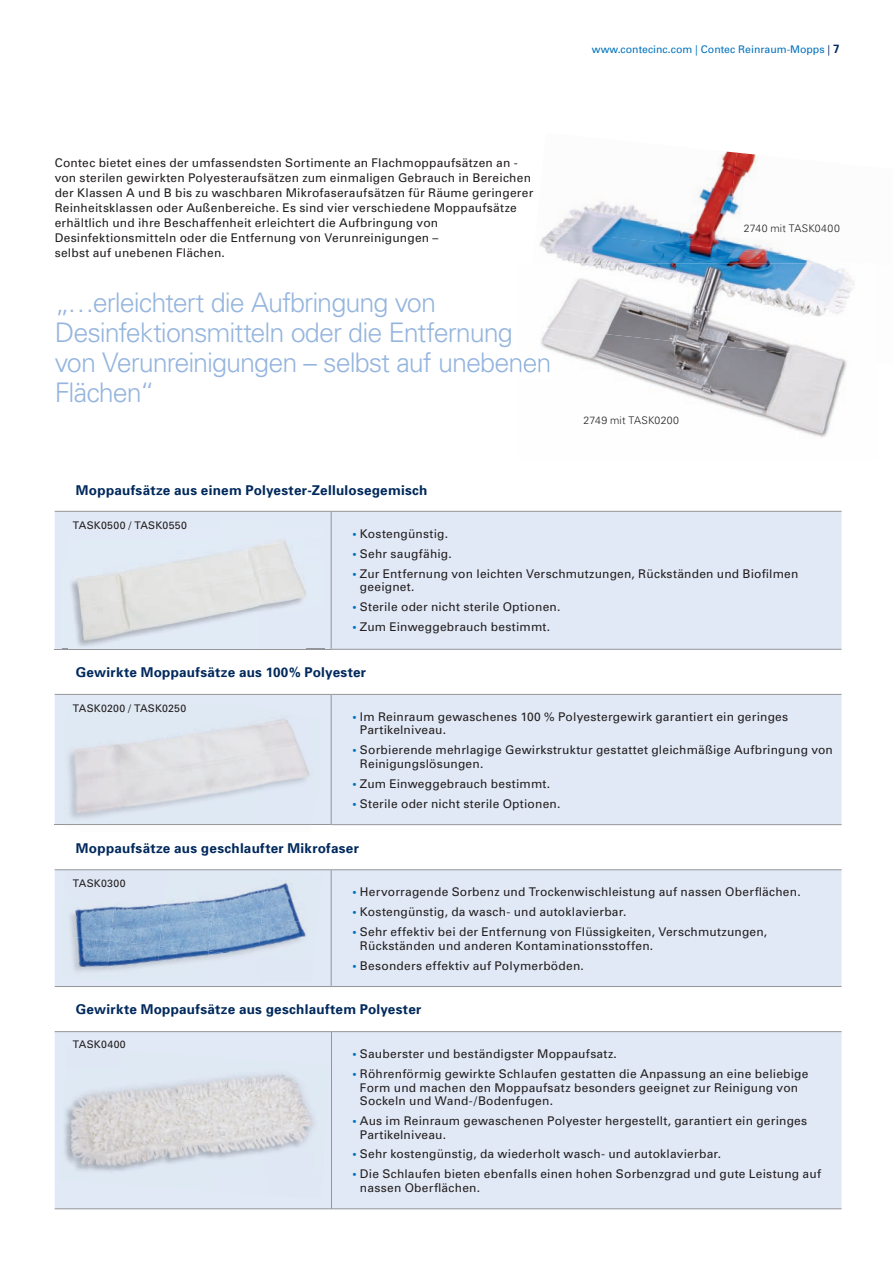
<style>
.page{position:relative;width:893px;height:1263px;background:#fff}
.page>*{position:absolute;margin:0;border:0;box-sizing:border-box;transform-origin:0 0}
.t1{font:300 27px/30px "Univers";letter-spacing:-.04em;color:#95b5de}
.t2{font:700 13.5px "Univers";letter-spacing:.02em;color:#00295c}
.t3{font:12px/13.5px "Univers";letter-spacing:.02em;color:#231f20}
.t4{font:10.5px "Univers";letter-spacing:.02em;color:#231f20}
.t5{font:10.5px "Univers";color:#0072bc}
.t6{font:300 10.5px "Univers";letter-spacing:.02em;color:#231f20}
.s1{color:#00295c}
.s2{font-weight:700;font-size:12px;color:#00295c}
.s3{font-weight:700;color:#0072bc}
</style>
<div class="page">
<img style="left:553px;top:151px;width:177px;height:78px">
<img style="left:726px;top:152px;width:31px;height:77px">
<img style="left:539px;top:229px;width:276px;height:34px">
<svg style="left:55px;top:512px;width:786px;height:696px;fill:#e1e9f6"></svg>
<hr style="left:331px;top:648px;width:510px;height:1px;background:#939598">
<hr style="left:331px;top:693px;width:510px;height:1px;background:#939598">
<hr style="left:331px;top:824px;width:510px;height:1px;background:#939598">
<hr style="left:331px;top:869px;width:510px;height:1px;background:#939598">
<hr style="left:331px;top:985px;width:510px;height:1px;background:#939598">
<hr style="left:331px;top:1030px;width:510px;height:1px;background:#939598">
<hr style="left:331px;top:1208px;width:510px;height:1px;background:#939598">
<hr style="left:331px;top:511px;width:1px;height:137px;background:#939598">
<hr style="left:55px;top:648px;width:276px;height:1px;background:#939598">
<hr style="left:55px;top:693px;width:276px;height:1px;background:#939598">
<hr style="left:331px;top:694px;width:1px;height:130px;background:#939598">
<hr style="left:55px;top:824px;width:276px;height:1px;background:#939598">
<hr style="left:55px;top:869px;width:276px;height:1px;background:#939598">
<hr style="left:331px;top:869px;width:1px;height:116px;background:#939598">
<hr style="left:55px;top:985px;width:276px;height:1px;background:#939598">
<hr style="left:55px;top:1030px;width:276px;height:1px;background:#939598">
<hr style="left:331px;top:1031px;width:1px;height:177px;background:#939598">
<hr style="left:55px;top:1208px;width:276px;height:1px;background:#939598">
<hr style="left:55px;top:511px;width:276px;height:1px;background:#939598">
<hr style="left:331px;top:511px;width:510px;height:1px;background:#939598">
<img style="left:62px;top:520px;width:52px;height:43px">
<div style="left:114px;top:520px;width:157px;height:19px;background:#e1eaf6"></div>
<img style="left:271px;top:520px;width:53px;height:43px">
<img style="left:62px;top:563px;width:7px;height:43px">
<img style="left:306px;top:563px;width:18px;height:43px">
<img style="left:62px;top:606px;width:7px;height:42px">
<img style="left:306px;top:606px;width:18px;height:42px">
<img style="left:62px;top:648px;width:262px;height:5px">
<img style="left:69px;top:576px;width:94px;height:36px">
<img style="left:163px;top:648px;width:95px;height:1px">
<img style="left:258px;top:648px;width:47px;height:1px">
<img style="left:69px;top:539px;width:189px;height:37px">
<img style="left:258px;top:539px;width:48px;height:73px">
<div style="left:163px;top:576px;width:95px;height:36px;background:#e3e3e2"></div>
<img style="left:69px;top:612px;width:237px;height:36px">
<img style="left:64px;top:825px;width:248px;height:6px">
<div style="left:64px;top:702px;width:257px;height:122px;background:#dfe9f4"></div>
<img style="left:65px;top:719px;width:192px;height:103px">
<img style="left:257px;top:719px;width:52px;height:103px">
<img style="left:64px;top:871px;width:52px;height:19px">
<img style="left:116px;top:871px;width:51px;height:11px">
<img style="left:167px;top:871px;width:103px;height:11px">
<img style="left:270px;top:871px;width:53px;height:45px">
<img style="left:62px;top:890px;width:5px;height:43px">
<img style="left:305px;top:915px;width:13px;height:44px">
<img style="left:62px;top:933px;width:44px;height:48px">
<img style="left:106px;top:975px;width:154px;height:7px">
<img style="left:260px;top:958px;width:54px;height:24px">
<img style="left:67px;top:882px;width:47px;height:14px">
<img style="left:114px;top:882px;width:50px;height:19px">
<img style="left:164px;top:882px;width:49px;height:25px">
<img style="left:213px;top:882px;width:49px;height:30px">
<img style="left:262px;top:882px;width:43px;height:35px">
<img style="left:67px;top:896px;width:48px;height:40px">
<img style="left:110px;top:901px;width:54px;height:39px">
<img style="left:159px;top:907px;width:54px;height:38px">
<img style="left:209px;top:912px;width:53px;height:39px">
<img style="left:258px;top:917px;width:47px;height:39px">
<img style="left:67px;top:936px;width:43px;height:39px">
<img style="left:107px;top:940px;width:53px;height:35px">
<img style="left:156px;top:945px;width:53px;height:30px">
<img style="left:206px;top:951px;width:52px;height:24px">
<img style="left:256px;top:956px;width:49px;height:19px">
<svg style="left:63px;top:1066px;width:3px;height:7px"></svg>
<img style="left:62px;top:1073px;width:1px;height:40px">
<img style="left:63px;top:1073px;width:1px;height:22px">
<img style="left:66px;top:1046px;width:54px;height:27px">
<img style="left:119px;top:1049px;width:54px;height:17px">
<img style="left:172px;top:1053px;width:53px;height:13px">
<img style="left:225px;top:1057px;width:53px;height:9px">
<img style="left:277px;top:1060px;width:53px;height:49px">
<img style="left:321px;top:1108px;width:6px;height:45px">
<img style="left:58px;top:1135px;width:52px;height:48px">
<img style="left:110px;top:1141px;width:53px;height:46px">
<img style="left:163px;top:1174px;width:53px;height:17px">
<img style="left:216px;top:1174px;width:52px;height:20px">
<img style="left:268px;top:1153px;width:56px;height:45px">
<img style="left:118px;top:1066px;width:158px;height:7px">
<img style="left:276px;top:1066px;width:45px;height:53px">
<img style="left:314px;top:1119px;width:7px;height:54px">
<img style="left:62px;top:1113px;width:48px;height:61px">
<img style="left:110px;top:1173px;width:204px;height:1px">
<img style="left:64px;top:1073px;width:51px;height:22px">
<img style="left:115px;top:1073px;width:51px;height:26px">
<img style="left:166px;top:1073px;width:50px;height:29px">
<img style="left:216px;top:1073px;width:51px;height:33px">
<img style="left:267px;top:1073px;width:47px;height:36px">
<img style="left:63px;top:1095px;width:52px;height:39px">
<img style="left:112px;top:1099px;width:54px;height:42px">
<img style="left:163px;top:1102px;width:53px;height:39px">
<img style="left:214px;top:1106px;width:53px;height:39px">
<img style="left:264px;top:1109px;width:50px;height:39px">
<img style="left:63px;top:1134px;width:49px;height:39px">
<img style="left:161px;top:1141px;width:53px;height:32px">
<img style="left:212px;top:1145px;width:52px;height:28px">
<img style="left:263px;top:1148px;width:51px;height:25px">
<img style="left:540px;top:341px;width:28px;height:15px">
<img style="left:568px;top:341px;width:279px;height:96px">
<img style="left:541px;top:263px;width:135px;height:78px">
<img style="left:676px;top:263px;width:151px;height:94px">
<img style="left:827px;top:267px;width:28px;height:95px">
<img style="left:517px;top:352px;width:34px;height:21px">
<p class="t5" style="left:592px;top:43px;width:249px">www.contecinc.com | Contec Reinraum-Mopps <span class="s1">|</span> <span class="s2">7</span></p>
<p class="t3" style="left:55px;top:155px;width:480px;line-height:15px">Contec bietet eines der umfassendsten Sortimente an Flachmoppaufsätzen an - von sterilen gewirkten Polyesteraufsätzen zum einmaligen Gebrauch in Bereichen der Klassen A und B bis zu waschbaren Mikrofaseraufsätzen für Räume geringerer Reinheitsklassen oder Außenbereiche. Es sind vier verschiedene Moppaufsätze erhältlich und ihre Beschaffenheit erleichtert die Aufbringung von Desinfektionsmitteln oder die Entfernung von Verunreinigungen –<br>selbst auf unebenen Flächen.</p>
<h1 class="t1" style="left:55px;top:287px;width:498px">„…erleichtert die Aufbringung von Desinfektionsmitteln oder die Entfernung von Verunreinigungen – selbst auf unebenen Flächen“</h1>
<p class="t6" style="left:583px;top:414px;width:97px">2749 mit TASK0200</p>
<p class="t6" style="left:744px;top:221px;width:97px">2740 mit TASK0400</p>
<p class="t2" style="left:76px;top:482px;width:353px">Moppaufsätze aus einem Polyester-Zellulosegemisch</p>
<p class="t3" style="left:352px;top:527px;width:97px"><span class="s3">•</span> Kostengünstig.</p>
<p class="t3" style="left:352px;top:546px;width:101px"><span class="s3">•</span> Sehr saugfähig.</p>
<p class="t3" style="left:360px;top:566px;width:440px;text-indent:-8px"><span class="s3">•</span> Zur Entfernung von leichten Verschmutzungen, Rückständen und Biofilmen geeignet.</p>
<p class="t3" style="left:352px;top:600px;width:209px"><span class="s3">•</span> Sterile oder nicht sterile Optionen.</p>
<p class="t3" style="left:352px;top:620px;width:199px"><span class="s3">•</span> Zum Einweggebrauch bestimmt.</p>
<p class="t2" style="left:76px;top:664px;width:292px">Gewirkte Moppaufsätze aus 100% Polyester</p>
<p class="t3" style="left:360px;top:710px;width:430px;text-indent:-8px"><span class="s3">•</span> Im Reinraum gewaschenes 100 % Polyestergewirk garantiert ein geringes<br>Partikelniveau.</p>
<p class="t3" style="left:360px;top:743px;width:474px;text-indent:-8px"><span class="s3">•</span> Sorbierende mehrlagige Gewirkstruktur gestattet gleichmäßige Aufbringung von<br>Reinigungslösungen.</p>
<p class="t3" style="left:352px;top:776px;width:199px"><span class="s3">•</span> Zum Einweggebrauch bestimmt.</p>
<p class="t3" style="left:352px;top:796px;width:209px"><span class="s3">•</span> Sterile oder nicht sterile Optionen.</p>
<p class="t2" style="left:76px;top:839px;width:284px">Moppaufsätze aus geschlaufter Mikrofaser</p>
<p class="t3" style="left:352px;top:885px;width:450px"><span class="s3">•</span> Hervorragende Sorbenz und Trockenwischleistung auf nassen Oberflächen.</p>
<p class="t3" style="left:352px;top:905px;width:275px"><span class="s3">•</span> Kostengünstig, da wasch- und autoklavierbar.</p>
<p class="t3" style="left:360px;top:925px;width:409px;text-indent:-8px"><span class="s3">•</span> Sehr effektiv bei der Entfernung von Flüssigkeiten, Verschmutzungen,<br>Rückständen und anderen Kontaminationsstoffen.</p>
<p class="t3" style="left:352px;top:958px;width:233px"><span class="s3">•</span> Besonders effektiv auf Polymerböden.</p>
<p class="t2" style="left:76px;top:1001px;width:347px">Gewirkte Moppaufsätze aus geschlauftem Polyester</p>
<p class="t3" style="left:352px;top:1046px;width:266px"><span class="s3">•</span> Sauberster und beständigster Moppaufsatz.</p>
<p class="t3" style="left:360px;top:1066px;width:450px;text-indent:-8px"><span class="s3">•</span> Röhrenförmig gewirkte Schlaufen gestatten die Anpassung an eine beliebige<br>Form und machen den Moppaufsatz besonders geeignet zur Reinigung von<br>Sockeln und Wand-/Bodenfugen.</p>
<p class="t3" style="left:360px;top:1113px;width:449px;text-indent:-8px"><span class="s3">•</span> Aus im Reinraum gewaschenen Polyester hergestellt, garantiert ein geringes<br>Partikelniveau.</p>
<p class="t3" style="left:352px;top:1147px;width:370px"><span class="s3">•</span> Sehr kostengünstig, da wiederholt wasch- und autoklavierbar.</p>
<p class="t3" style="left:360px;top:1167px;width:462px;text-indent:-8px"><span class="s3">•</span> Die Schlaufen bieten ebenfalls einen hohen Sorbenzgrad und gute Leistung auf nassen Oberflächen.</p>
<p class="t4" style="left:73px;top:519px;width:115px">TASK0500 / TASK0550</p>
<p class="t4" style="left:73px;top:701px;width:115px">TASK0200 / TASK0250</p>
<p class="t4" style="left:73px;top:877px;width:54px">TASK0300</p>
<p class="t4" style="left:73px;top:1037px;width:54px">TASK0400</p>
</div>
